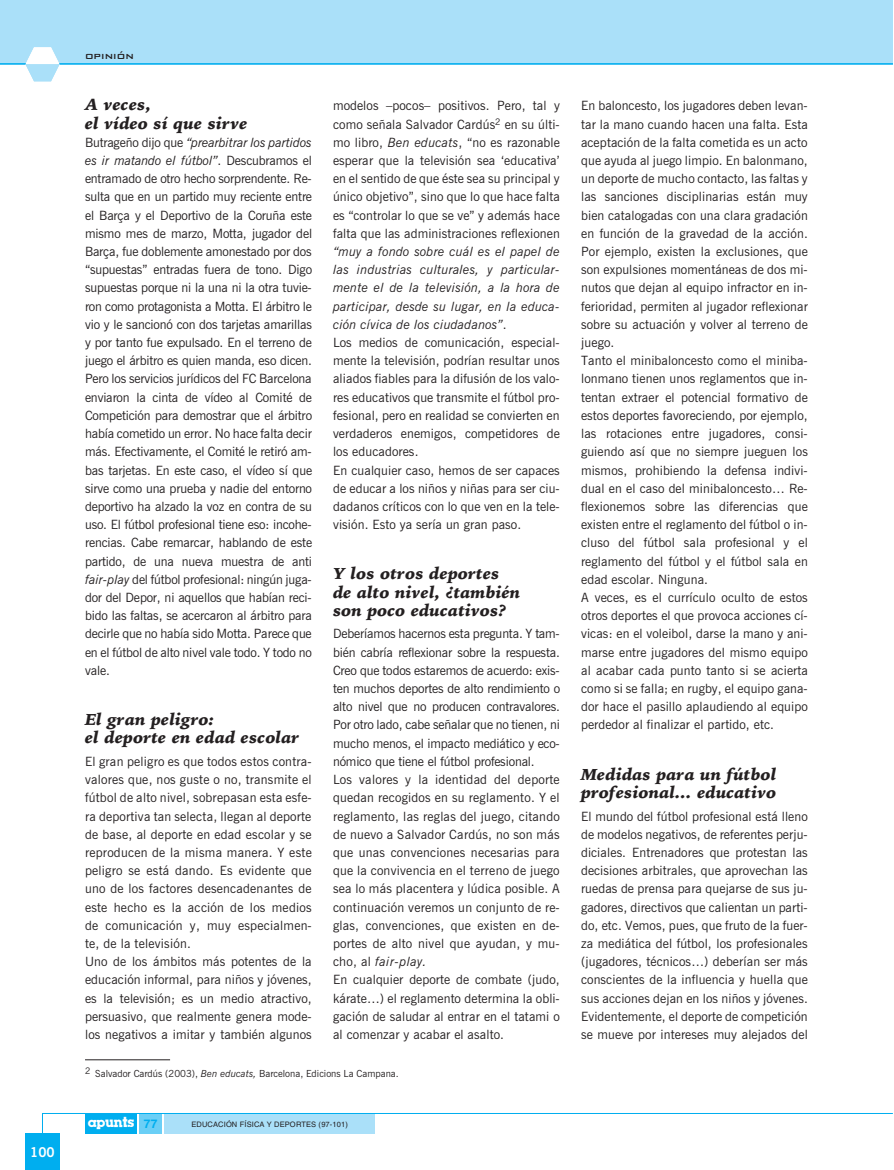
<style>
.page{position:relative;width:894px;height:1170px;background:#fff}
.page>*{position:absolute;margin:0;border:0;box-sizing:border-box;transform-origin:0 0}
.t1{font:italic 16.5px/18.1px "Iowan Old St Blk BT";letter-spacing:.01em;color:#231f20}
.t2{font:700 13.5px "News Goth BT";color:#fff}
.t3{font:12.75px/18.1px "News Goth BT";letter-spacing:.005em;color:#231f20}
.t4{font:12px "Bank Gothic Md BT";color:#231f20}
.t5{font:700 12px "Helvetica";color:#00aeef}
.t6{font:9.75px "News Goth BT";color:#231f20}
.t7{font:7.5px "Helvetica";letter-spacing:.015em;color:#231f20}
.s1{font-style:italic}
</style>
<div class="page">
<div style="left:0;top:1px;width:893px;height:63px;background:#aae0f9"></div>
<hr style="left:0;top:63px;width:893px;height:1px;background:#00aeef">
<div style="left:26px;top:1133px;width:34px;height:37px;background:#00aeef"></div>
<svg style="left:26px;top:47px;width:34px;height:34px"></svg>
<hr style="left:85px;top:1059px;width:85px;height:1px;background:#231f20">
<svg style="left:42px;top:1113px;width:851px;height:21px"></svg>
<p class="t2" style="left:30px;top:1147px;width:26px">100</p>
<p class="t4" style="left:85px;top:50px;width:50px">opinión</p>
<p class="t1" style="left:85px;top:97px;width:164px">A ve ces,<br>el vídeo sí que sir ve</p>
<p class="t3" style="left:85px;top:134px;width:229px;text-align:justify">Bu tra ge ño dijo que <span class="s1">“prear bi trar los par ti dos es ir matan do el fút bol”</span>. Des cu bra mos el en tra ma do de otro he cho sor pren den te. Re - sul ta que en un par ti do muy re cien te en tre el Bar ça y el De por ti vo de la Co ru ña este mis mo mes de mar zo, Mot ta, ju ga dor del Bar ça, fue do ble men te amo nes ta do por dos “su pues tas” en tra das fue ra de tono. Digo su pues tas por que ni la una ni la otra tu vie - ron como pro ta go nis ta a Mot ta. El ár bi tro le vio y le san cio nó con dos tar je tas ama ri llas y por tan to fue ex pul sa do. En el te rre no de jue go el ár bi tro es quien man da, eso di cen.<br>Pero los ser vi cios ju rí di cos del FC Bar ce lo na en via ron la cin ta de ví deo al Co mi té de Com pe ti ción para de mos trar que el ár bi tro ha bía co me ti do un error. No hace fal ta de cir más. Efec ti va men te, el Co mi té le re ti ró am - bas tar je tas. En este caso, el vídeo sí que sir ve como una prue ba y nadie del en tor no de por ti vo ha al za do la voz en con tra de su uso. El fút bol pro fe sio nal tie ne eso: in cohe - ren cias. Cabe re mar car, ha blan do de este par ti do, de una nue va mues tra de anti <span class="s1">fair-play</span> del fút bol pro fe sio nal: nin gún ju ga - dor del De por, ni aque llos que habían re ci - bi do las fal tas, se acer ca ron al ár bi tro para de cir le que no había sido Mot ta. Pare ce que en el fút bol de alto nivel vale todo. Y todo no vale.</p>
<p class="t1" style="left:85px;top:712px;width:216px">El gran pe li gro:<br>el de por te en edad es co lar</p>
<p class="t3" style="left:85px;top:754px;width:228px">El gran pe li gro es que to dos es tos contra - va lo res que, nos gus te o no, trans mi te el fútbol de alto ni vel, sobre pa san esta es fe - ra de por ti va tan se lec ta, lle gan al de por te de base, al depor te en edad esco lar y se re pro du cen de la mis ma ma ne ra. Y este pe li gro se está dan do. Es evi den te que uno de los fac to res de sen ca de nan tes de este he cho es la acción de los me dios de co mu ni ca ción y, muy es pe cial men - te, de la te le vi sión.<br>Uno de los ám bi tos más po ten tes de la edu ca ción in for mal, para ni ños y jó ve nes, es la te le vi sión; es un me dio atrac ti vo, per sua si vo, que real men te ge ne ra mo de - los ne ga ti vos a imi tar y tam bién al gu nos</p>
<p class="t3" style="left:333px;top:98px;width:228px;text-align:justify">mo de los –po cos– po si ti vos. Pero, tal y como se ña la Sal va dor Car dús<sup>2</sup> en su úl ti - mo li bro, <span class="s1">Ben edu cats</span>, “no es ra zo na ble es pe rar que la te le vi sión sea ‘edu ca ti va’ en el sen ti do de que éste sea su prin ci pal y úni co ob je ti vo”, sino que lo que hace fal ta es “con tro lar lo que se ve” y ade más hace fal ta que las ad mi nis tra cio nes re fle xio nen</p>
<p class="t3" style="left:333px;top:244px;width:228px"><span class="s1">“muy a fon do so bre cuál es el pa pel de las in dus trias cul tu ra les, y par ti cu lar - men te el de la te le vi sión, a la hora de par ti ci par, des de su lu gar, en la edu ca - ción cí vi ca de los ciu da da nos”</span>.<br>Los me dios de co mu ni ca ción, es pe cial - men te la te le vi sión, podrían re sul tar unos a lia dos fia bles para la di fu sión de los va lo - res edu ca ti vos que trans mi te el fút bol pro - fe sio nal, pero en rea li dad se con vier ten en ver da de ros ene mi gos, competidores de los educadores.<br>En cual quier caso, hemos de ser ca pa ces de edu car a los ni ños y ni ñas para ser ciu - da da nos crí ti cos con lo que ven en la te le - vi sión. Esto ya se ría un gran paso.</p>
<p class="t1" style="left:333px;top:566px;width:189px">Y los otros depor tes de alto ni vel, ¿tam bién son poco edu ca ti vos?</p>
<p class="t3" style="left:333px;top:626px;width:229px">Deberíamos ha cer nos esta pregun ta. Y tam - bién ca bría re fle xio nar so bre la res pues ta.<br>Creo que to dos es ta re mos de acuerdo: exis&shy;ten mu chos de por tes de alto ren di mien to o alto ni vel que no pro du cen con trava lo res.<br>Por otro lado, cabe se ña lar que no tie nen, ni mu cho me nos, el im pac to me diá ti co y eco - nó mi co que tie ne el fút bol pro fe sio nal.<br>Los valo res y la identi dad del de por te que dan re co gi dos en su re gla men to. Y el re gla men to, las re glas del jue go, ci tan do de nue vo a Sal va dor Car dús, no son más que unas con ven cio nes ne ce sa rias para que la con vi ven cia en el te rre no de jue go sea lo más pla cen te ra y lú di ca po si ble. A con ti nua ción ve re mos un con jun to de re - glas, con ven cio nes, que exis ten en de - por tes de alto ni vel que ayu dan, y mu - cho, al <span class="s1">fair-play.<br></span>En cual quier de por te de com ba te (judo, kára te…) el re gla men to de ter mi na la obli - ga ción de sa lu dar al en trar en el ta ta mi o al co men zar y acabar el asalto.</p>
<p class="t6" style="left:85px;top:1069px;width:315px"><sup>2</sup> Sal va dor Car dús (2003), <span class="s1">Ben educats,</span> Bar ce lo na, Edi cions La Cam pa na.</p>
<p class="t5" style="left:144px;top:1119px;width:15px">77</p>
<p class="t7" style="left:191px;top:1121px;width:158px">EDUCACIÓN FÍSICA Y DEPORTES (97-101)</p>
<p class="t3" style="left:581px;top:98px;width:228px">En ba lon ces to, los ju ga do res de ben le van - tar la mano cuan do ha cen una fal ta. Esta acepta ción de la fal ta co me ti da es un acto que ayu da al juego lim pio. En ba lon ma no, un de por te de mu cho con tac to, las fal tas y las san cio nes dis ci pli na rias es tán muy bien ca ta lo ga das con una cla ra gra da ción en fun ción de la gra ve dad de la ac ción.<br>Por ejem plo, exis ten la ex clu sio nes, que son ex pul sio nes mo men tá neas de dos mi - nu tos que de jan al equi po in fractor en in - fe rio ri dad, per mi ten al ju ga dor re fle xio nar so bre su ac tua ción y vol ver al te rre no de jue go.<br>Tan to el minibalon ces to como el miniba - lon ma no tie nen unos re gla men tos que in - ten tan ex traer el po ten cial for ma ti vo de es tos de por tes fa vo re cien do, por ejem plo, las ro ta cio nes en tre ju ga do res, con si - guien do así que no siem pre jue guen los mis mos, prohi bien do la de fen sa in di vi - dual en el caso del mi ni ba lon ces to… Re - fle xio ne mos so bre las di fe ren cias que exis ten en tre el re gla men to del fút bol o in - clu so del fút bol sala pro fe sio nal y el reglamento del fútbol y el fútbol sala en edad escolar. Ninguna.<br>A ve ces, es el cu rrícu lo ocul to de es tos otros de por tes el que pro vo ca ac cio nes cí - vi cas: en el vo lei bol, dar se la mano y ani - mar se en tre ju ga do res del mis mo equi po al aca bar cada pun to tan to si se acier ta como si se fa lla; en rugby, el equi po ga na - dor hace el pasi llo aplau dien do al equi po per de dor al fi na li zar el par ti do, etc.</p>
<p class="t1" style="left:581px;top:766px;width:197px">Me di das para un fútbol pro fe sio nal… edu ca ti vo</p>
<p class="t3" style="left:581px;top:808px;width:228px;text-align:justify">El mundo del fút bol pro fe sio nal está lle no de mo de los ne ga ti vos, de re fe ren tes per ju - di cia les. Entre na do res que pro tes tan las de ci sio nes ar bi tra les, que apro ve chan las rue das de pren sa para que jar se de sus ju - ga do res, di rec ti vos que ca lien tan un par ti - do, etc. Ve mos, pues, que fru to de la fuer - za me diá ti ca del fút bol, los pro fe sio na les (ju ga do res, téc ni cos…) de be rían ser más cons cien tes de la in fluen cia y hue lla que sus ac cio nes de jan en los ni ños y jó ve nes.<br>Evi den te men te, el de por te de com pe ti ción se mue ve por in te re ses muy ale ja dos del</p>
</div>
